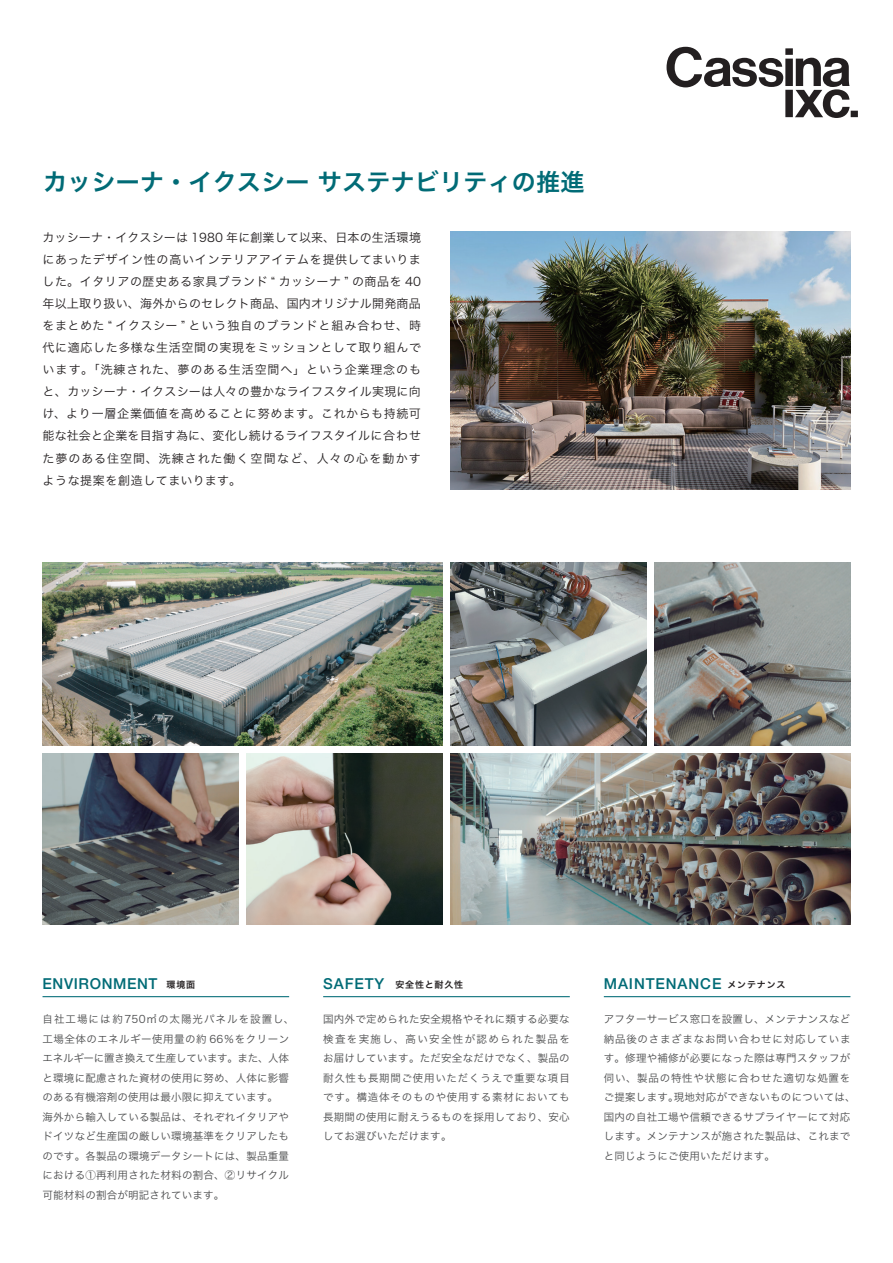
<style>
.page{position:relative;width:893px;height:1263px;background:#fff}
.page>*{position:absolute;margin:0;border:0;box-sizing:border-box;transform-origin:0 0}
.t1{font:24px "Hira Kaku Pro N W6";letter-spacing:.01em;color:#016b76}
.t2{font:500 15px "Helvetica Neue";letter-spacing:.06em;color:#016b76}
.t3{font:500 15px "Helvetica Neue";letter-spacing:.04em;color:#016b76}
.t4{font:12px/22px "Hira Kaku Pro N W3";letter-spacing:.08em;color:#231f20;text-align:justify}
.t5{font:10.5px/19.5px "Hira Kaku Pro N W3";letter-spacing:.02em;color:#4b4c4d}
.t6{font:10.5px "Hira Kaku Pro N W3";letter-spacing:.07em;color:#4b4c4d}
.t7{font:9px "Hira Kaku Pro N W6";letter-spacing:.09em;color:#231f20}
</style>
<div class="page">
<img style="left:43px;top:562px;width:399px;height:183px">
<img style="left:451px;top:754px;width:399px;height:170px">
<img style="left:43px;top:754px;width:195px;height:170px">
<img style="left:451px;top:562px;width:195px;height:183px">
<img style="left:247px;top:754px;width:195px;height:170px">
<img style="left:655px;top:562px;width:195px;height:183px">
<img style="left:451px;top:231px;width:399px;height:258px">
<hr style="left:43px;top:996px;width:246px;height:1px;background:#016b76">
<hr style="left:323px;top:996px;width:247px;height:1px;background:#016b76">
<hr style="left:604px;top:996px;width:246px;height:1px;background:#016b76">
<svg style="left:666px;top:47px;width:192px;height:71px"></svg>
<h1 class="t1" style="left:43px;top:160px;width:543px">カッシーナ・イクスシーサステナビリティの推進</h1>
<p class="t4" style="left:43px;top:225px;width:380px">カッシーナ・イクスシーは 1980 年に創業して以来、日本の生活環境にあったデザイン性の高いインテリアアイテムを提供してまいりました。イタリアの歴史ある家具ブランド “ カッシーナ ” の商品を 40年以上取り扱い、海外からのセレクト商品、国内オリジナル開発商品をまとめた “ イクスシー ” という独自のブランドと組み合わせ、時代に適応した多様な生活空間の実現をミッションとして取り組んでいます。「洗練された、夢のある生活空間へ」という企業理念のもと、カッシーナ・イクスシーは人々の豊かなライフスタイル実現に向け、より一層企業価値を高めることに努めます。これからも持続可能な社会と企業を目指す為に、変化し続けるライフスタイルに合わせた夢のある住空間、洗練された働く空間など、人々の心を動かすような提案を創造してまいります。</p>
<h2 class="t3" style="left:43px;top:971px;width:116px">ENVIRONMENT</h2>
<p class="t7" style="left:167px;top:977px;width:30px">環境面</p>
<h2 class="t2" style="left:323px;top:971px;width:63px">SAFETY</h2>
<p class="t7" style="left:395px;top:977px;width:69px">安全性と耐久性</p>
<h2 class="t2" style="left:604px;top:971px;width:119px">MAINTENANCE</h2>
<p class="t7" style="left:727px;top:977px;width:60px">メンテナンス</p>
<p class="t5" style="left:43px;top:1009px;width:253px">自社工場には約750㎡の太陽光パネルを設置し、工場全体のエネルギー使用量の約 66％をクリーンエネルギーに置き換えて生産しています。また、人体と環境に配慮された資材の使用に努め、人体に影響のある有機溶剤の使用は最小限に抑えています。<br>海外から輸入している製品は、それぞれイタリアやドイツなど生産国の厳しい環境基準をクリアしたものです。各製品の環境データシートには、製品重量における①再利用された材料の割合、②リサイクル可能材料の割合が明記されています。</p>
<p class="t5" style="left:323px;top:1009px;width:248px;text-align:justify">国内外で定められた安全規格やそれに類する必要な検査を実施し、高い安全性が認められた製品をお届けしています。ただ安全なだけでなく、製品の耐久性も長期間ご使用いただくうえで重要な項目です。構造体そのものや使用する素材においても長期間の使用に耐えうるものを採用しており、安心してお選びいただけます。</p>
<p class="t5" style="left:604px;top:1009px;width:248px">アフターサービス窓口を設置し、メンテナンスなど</p>
<p class="t6" style="left:604px;top:1030px;width:248px">納品後のさまざまなお問い合わせに対応していま</p>
<p class="t5" style="left:604px;top:1048px;width:248px">す。修理や補修が必要になった際は専門スタッフが</p>
<p class="t6" style="left:604px;top:1069px;width:248px">伺い、製品の特性や状態に合わせた適切な処置を</p>
<p class="t5" style="left:674px;top:1087px;width:183px">現地対応ができないものについては、</p>
<p class="t5" style="left:604px;top:1087px;width:248px">ご提案します。<br>国内の自社工場や信頼できるサプライヤーにて対応します。メンテナンスが施された製品は、これまでと同じようにご使用いただけます。</p>
</div>
